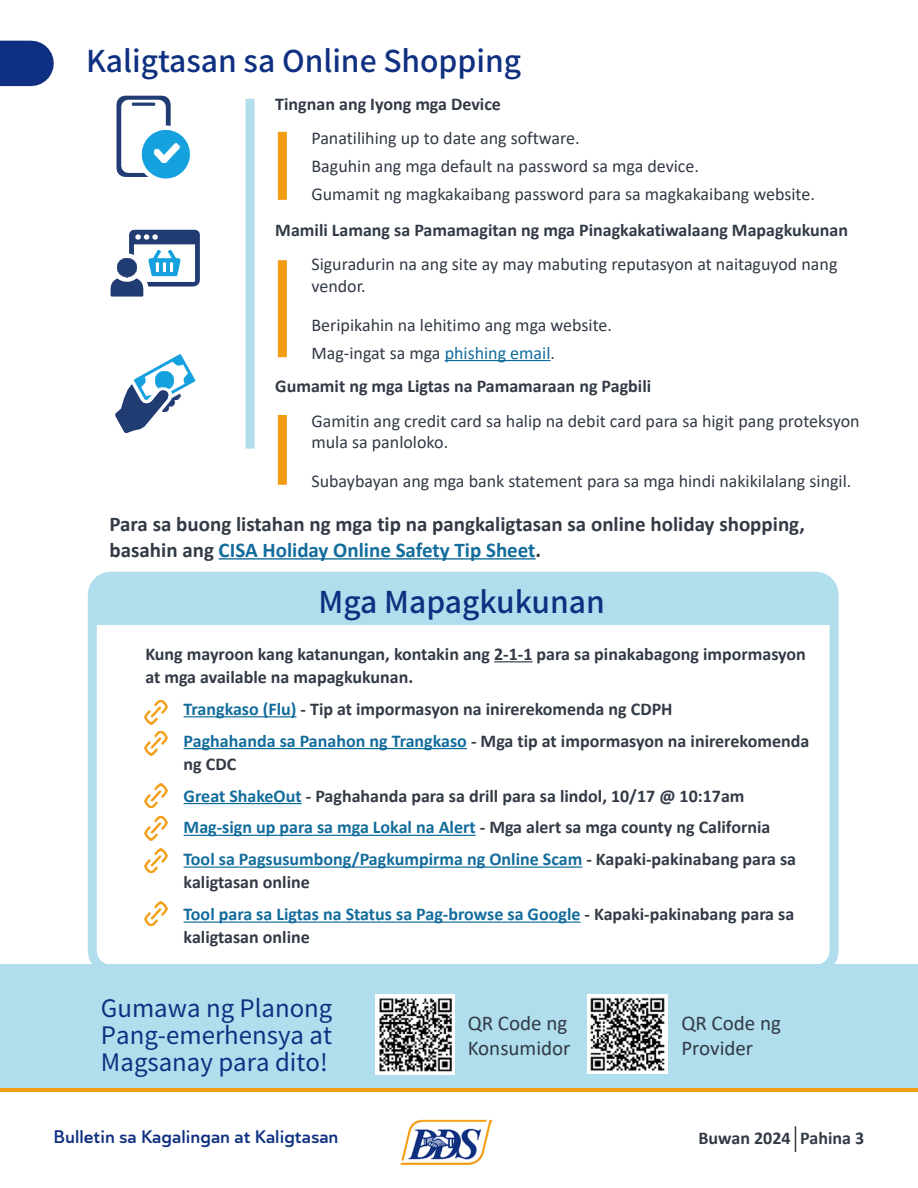
<style>
.page{position:relative;width:918px;height:1188px;background:#fff}
.page>*{position:absolute;margin:0;border:0;box-sizing:border-box;transform-origin:0 0}
.t1{font:500 30px "Noto Sans CJ Kkr";color:#0f3081}
.t2{font:24px/27px "Noto Sans CJ Kkr";color:#0f3081;text-align:justify}
.t3{font:700 21px/25.2px "Calibri";color:#323a46}
.t4{font:21px/25.2px "Calibri";color:#323a46}
.t5{font:700 18px/23.2px "Calibri";color:#323a46}
.t6{font:18px/21.6px "Calibri";color:#323a46}
.t7{font:700 18px/23.2px "Calibri";color:#126c9c}
.t8{font:18px "Ainslie Sans Nor Dem";color:#0f3081}
.s1{color:#126c9c}
.s2{color:#323a46}
</style>
<div class="page">
<svg style="left:795px;top:1126px;width:1px;height:26px"></svg>
<div style="left:0;top:1087px;width:918px;height:5px;background:#f29c12"></div>
<img style="left:401px;top:1119px;width:90px;height:45px">
<div style="left:0;top:964px;width:918px;height:123px;background:#b0deed"></div>
<hr style="left:445px;top:360px;width:106px;height:1px;background:#126c9c">
<hr style="left:219px;top:558px;width:317px;height:2px;background:#126c9c">
<svg style="left:0;top:41px;width:54px;height:45px;background:#25438d"></svg>
<svg style="left:117px;top:96px;width:73px;height:83px"></svg>
<img style="left:154px;top:144px;width:25px;height:19px">
<svg style="left:111px;top:230px;width:89px;height:67px"></svg>
<img style="left:117px;top:258px;width:20px;height:19px">
<svg style="left:115px;top:354px;width:80px;height:79px"></svg>
<div style="left:278px;top:415px;width:9px;height:70px;background:#f29c12"></div>
<div style="left:278px;top:260px;width:9px;height:97px;background:#f29c12"></div>
<div style="left:278px;top:132px;width:9px;height:68px;background:#f29c12"></div>
<div style="left:246px;top:99px;width:9px;height:350px;background:#b0deed"></div>
<svg style="left:87px;top:571px;width:752px;height:393px"></svg>
<img style="left:145px;top:700px;width:22px;height:24px">
<img style="left:145px;top:731px;width:22px;height:24px">
<img style="left:145px;top:784px;width:22px;height:23px">
<img style="left:145px;top:816px;width:22px;height:24px">
<img style="left:145px;top:849px;width:22px;height:24px">
<img style="left:145px;top:902px;width:22px;height:24px">
<hr style="left:494px;top:661px;width:39px;height:1px;background:#323a46">
<hr style="left:184px;top:716px;width:112px;height:1px;background:#126c9c">
<hr style="left:184px;top:748px;width:283px;height:1px;background:#126c9c">
<hr style="left:184px;top:803px;width:118px;height:1px;background:#126c9c">
<hr style="left:184px;top:835px;width:292px;height:1px;background:#126c9c">
<hr style="left:184px;top:867px;width:398px;height:1px;background:#126c9c">
<hr style="left:184px;top:922px;width:397px;height:1px;background:#126c9c">
<img style="left:375px;top:995px;width:80px;height:79px">
<img style="left:588px;top:994px;width:79px;height:80px">
<h2 class="t1" style="left:86px;top:44px;width:437px">Kaligtasan sa Online Shopping</h2>
<p class="t5" style="left:275px;top:92px;width:227px">Tingnan ang Iyong mga Device</p>
<p class="t6" style="left:311px;top:127px;width:270px">Panatilihing up to date ang software.</p>
<p class="t6" style="left:311px;top:155px;width:389px">Baguhin ang mga default na password sa mga device.</p>
<p class="t6" style="left:311px;top:183px;width:505px">Gumamit ng magkakaibang password para sa magkakaibang website.</p>
<p class="t5" style="left:275px;top:218px;width:574px">Mamili Lamang sa Pamamagitan ng mga Pinagkakatiwalaang Mapagkukunan</p>
<p class="t6" style="left:311px;top:253px;width:528px">Siguradurin na ang site ay may mabuting reputasyon at naitaguyod nang vendor.</p>
<p class="t6" style="left:311px;top:313px;width:302px">Beripikahin na lehitimo ang mga website.</p>
<p class="t6" style="left:311px;top:341px;width:245px">Mag-ingat sa mga <span class="s1">phishing email</span>.</p>
<p class="t5" style="left:275px;top:375px;width:377px">Gumamit ng mga Ligtas na Pamamaraan ng Pagbili</p>
<p class="t6" style="left:311px;top:410px;width:550px">Gamitin ang credit card sa halip na debit card para sa higit pang proteksyon mula sa panloloko.</p>
<p class="t6" style="left:311px;top:470px;width:541px">Subaybayan ang mga bank statement para sa mga hindi nakikilalang singil.</p>
<p class="t3" style="left:109px;top:511px;width:697px">Para sa buong listahan ng mga tip na pangkaligtasan sa online holiday shopping, basahin ang <span class="s1">CISA Holiday Online Safety Tip Sheet</span>.</p>
<h2 class="t1" style="left:319px;top:585px;width:288px">Mga Mapagkukunan</h2>
<p class="t5" style="left:145px;top:642px;width:662px">Kung mayroon kang katanungan, kontakin ang 2-1-1 para sa pinakabagong impormasyon at mga available na mapagkukunan.</p>
<p class="t5" style="left:184px;top:697px;width:491px"><span class="s1">Trangkaso (Flu)</span> - Tip at impormasyon na inirerekomenda ng CDPH</p>
<p class="t5" style="left:184px;top:729px;width:627px"><span class="s1">Paghahanda sa Panahon ng Trangkaso</span> - Mga tip at impormasyon na inirerekomenda ng CDC</p>
<p class="t5" style="left:184px;top:784px;width:562px"><span class="s1">Great ShakeOut</span> - Paghahanda para sa drill para sa lindol, 10/17 @ 10:17am</p>
<p class="t5" style="left:184px;top:815px;width:588px"><span class="s1">Mag-sign up para sa mga Lokal na Alert</span> - Mga alert sa mga county ng California</p>
<p class="t7" style="left:184px;top:847px;width:614px">Tool sa Pagsusumbong/Pagkumpirma ng Online Scam <span class="s2">- Kapaki-pakinabang para sa kaligtasan online</span></p>
<p class="t7" style="left:184px;top:902px;width:612px">Tool para sa Ligtas na Status sa Pag-browse sa Google <span class="s2">- Kapaki-pakinabang para sa kaligtasan online</span></p>
<p class="t2" style="left:101px;top:995px;width:233px">Gumawa ng Planong Pang-emerhensya at Magsanay para dito!</p>
<p class="t8" style="left:54px;top:1126px;width:286px">Bulletin sa Kagalingan at Kaligtasan</p>
<p class="t4" style="left:468px;top:1010px;width:104px">QR Code ng<br>Konsumidor</p>
<p class="t4" style="left:681px;top:1010px;width:101px">QR Code ng<br>Provider</p>
<p class="t5" style="left:699px;top:1127px;width:167px">Buwan 2024 Pahina 3</p>
</div>
